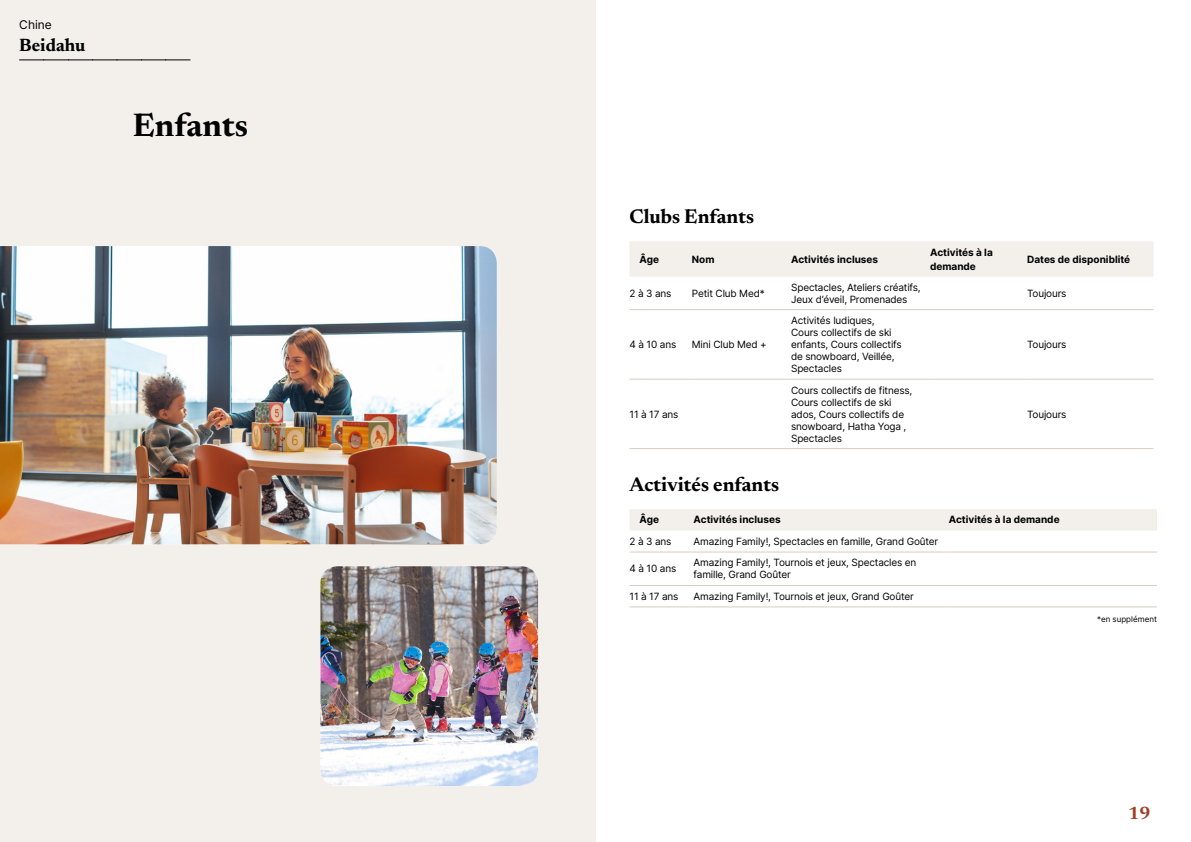
<style>
.page{position:relative;width:1191px;height:842px;background:#fff}
.page>*{position:absolute;margin:0;border:0;box-sizing:border-box;transform-origin:0 0}
.t1{font:700 33px "Newsreader 24 pt";color:#000}
.t2{font:700 20px "Newsreader 24 pt";color:#000}
.t3{font:700 18px "Newsreader 24 pt";color:#000}
.t4{font:700 18px "Newsreader 24 pt";color:#9d432c}
.t5{font:12px "Inter";color:#000}
.t6{font:10px/12px "Inter";letter-spacing:-.015em;color:#000}
.t7{font:700 10px/14px "Inter";color:#000}
.t8{font:8px "Inter";color:#000}
</style>
<div class="page">
<div style="left:0;top:0;width:595px;height:842px;background:#f3f0ec"></div>
<img style="left:0;top:246px;width:497px;height:298px">
<img style="left:320px;top:566px;width:218px;height:220px">
<svg style="left:20px;top:60px;width:170px;height:1px"></svg>
<div style="left:630px;top:241px;width:523px;height:36px;background:#f3f0ec"></div>
<hr style="left:629px;top:309px;width:63px;height:1px;background:#d7cdc1">
<hr style="left:692px;top:309px;width:99px;height:1px;background:#d7cdc1">
<hr style="left:791px;top:309px;width:139px;height:1px;background:#d7cdc1">
<hr style="left:930px;top:309px;width:97px;height:1px;background:#d7cdc1">
<hr style="left:1027px;top:309px;width:126px;height:1px;background:#d7cdc1">
<hr style="left:629px;top:379px;width:63px;height:1px;background:#d7cdc1">
<hr style="left:692px;top:379px;width:99px;height:1px;background:#d7cdc1">
<hr style="left:791px;top:379px;width:139px;height:1px;background:#d7cdc1">
<hr style="left:930px;top:379px;width:97px;height:1px;background:#d7cdc1">
<hr style="left:1027px;top:379px;width:126px;height:1px;background:#d7cdc1">
<hr style="left:629px;top:448px;width:63px;height:1px;background:#d7cdc1">
<hr style="left:692px;top:448px;width:99px;height:1px;background:#d7cdc1">
<hr style="left:791px;top:448px;width:139px;height:1px;background:#d7cdc1">
<hr style="left:930px;top:448px;width:97px;height:1px;background:#d7cdc1">
<hr style="left:1027px;top:448px;width:126px;height:1px;background:#d7cdc1">
<div style="left:630px;top:509px;width:527px;height:22px;background:#f3f0ec"></div>
<hr style="left:629px;top:551px;width:64px;height:1px;background:#d7cdc1">
<hr style="left:693px;top:551px;width:255px;height:1px;background:#d7cdc1">
<hr style="left:948px;top:551px;width:209px;height:1px;background:#d7cdc1">
<hr style="left:629px;top:585px;width:64px;height:1px;background:#d7cdc1">
<hr style="left:693px;top:585px;width:255px;height:1px;background:#d7cdc1">
<hr style="left:948px;top:585px;width:209px;height:1px;background:#d7cdc1">
<hr style="left:629px;top:606px;width:64px;height:1px;background:#d7cdc1">
<hr style="left:693px;top:606px;width:255px;height:1px;background:#d7cdc1">
<hr style="left:948px;top:606px;width:209px;height:1px;background:#d7cdc1">
<p class="t5" style="left:19px;top:15px;width:34px">Chine</p>
<h3 class="t3" style="left:19px;top:32px;width:68px">Beidahu</h3>
<h1 class="t1" style="left:133px;top:101px;width:117px">Enfants</h1>
<h2 class="t2" style="left:629px;top:202px;width:126px">Clubs Enfants</h2>
<p class="t7" style="left:639px;top:252px;width:21px">Âge</p>
<p class="t7" style="left:692px;top:252px;width:24px">Nom</p>
<p class="t7" style="left:791px;top:252px;width:88px">Activités incluses</p>
<p class="t7" style="left:930px;top:245px;width:64px">Activités à la demande</p>
<p class="t7" style="left:1027px;top:252px;width:105px">Dates de disponiblité</p>
<p class="t6" style="left:629px;top:287px;width:43px">2 à 3 ans</p>
<p class="t6" style="left:692px;top:287px;width:74px">Petit Club Med*</p>
<p class="t6" style="left:791px;top:281px;width:131px">Spectacles, Ateliers créatifs,<br>Jeux d‘éveil, Promenades</p>
<p class="t6" style="left:1027px;top:287px;width:41px">Toujours</p>
<p class="t6" style="left:629px;top:338px;width:48px">4 à 10 ans</p>
<p class="t6" style="left:692px;top:338px;width:76px">Mini Club Med +</p>
<p class="t6" style="left:791px;top:314px;width:112px">Activités ludiques,<br>Cours collectifs de ski enfants, Cours collectifs de snowboard, Veillée,<br>Spectacles</p>
<p class="t6" style="left:1027px;top:338px;width:41px">Toujours</p>
<p class="t6" style="left:629px;top:408px;width:50px">11 à 17 ans</p>
<p class="t6" style="left:791px;top:384px;width:123px">Cours collectifs de fitness,<br>Cours collectifs de ski ados, Cours collectifs de snowboard, Hatha Yoga ,<br>Spectacles</p>
<p class="t6" style="left:1027px;top:408px;width:41px">Toujours</p>
<h2 class="t2" style="left:629px;top:470px;width:151px">Activités enfants</h2>
<p class="t7" style="left:639px;top:513px;width:21px">Âge</p>
<p class="t7" style="left:693px;top:513px;width:88px">Activités incluses</p>
<p class="t7" style="left:948px;top:513px;width:112px">Activités à la demande</p>
<p class="t6" style="left:629px;top:535px;width:43px">2 à 3 ans</p>
<p class="t6" style="left:693px;top:535px;width:246px">Amazing Family!, Spectacles en famille, Grand Goûter</p>
<p class="t6" style="left:629px;top:562px;width:48px">4 à 10 ans</p>
<p class="t6" style="left:693px;top:556px;width:224px">Amazing Family!, Tournois et jeux, Spectacles en famille, Grand Goûter</p>
<p class="t6" style="left:629px;top:590px;width:50px">11 à 17 ans</p>
<p class="t6" style="left:693px;top:590px;width:222px">Amazing Family!, Tournois et jeux, Grand Goûter</p>
<p class="t8" style="left:1097px;top:613px;width:61px">*en supplément</p>
<h3 class="t4" style="left:1128px;top:800px;width:24px">19</h3>
</div>
